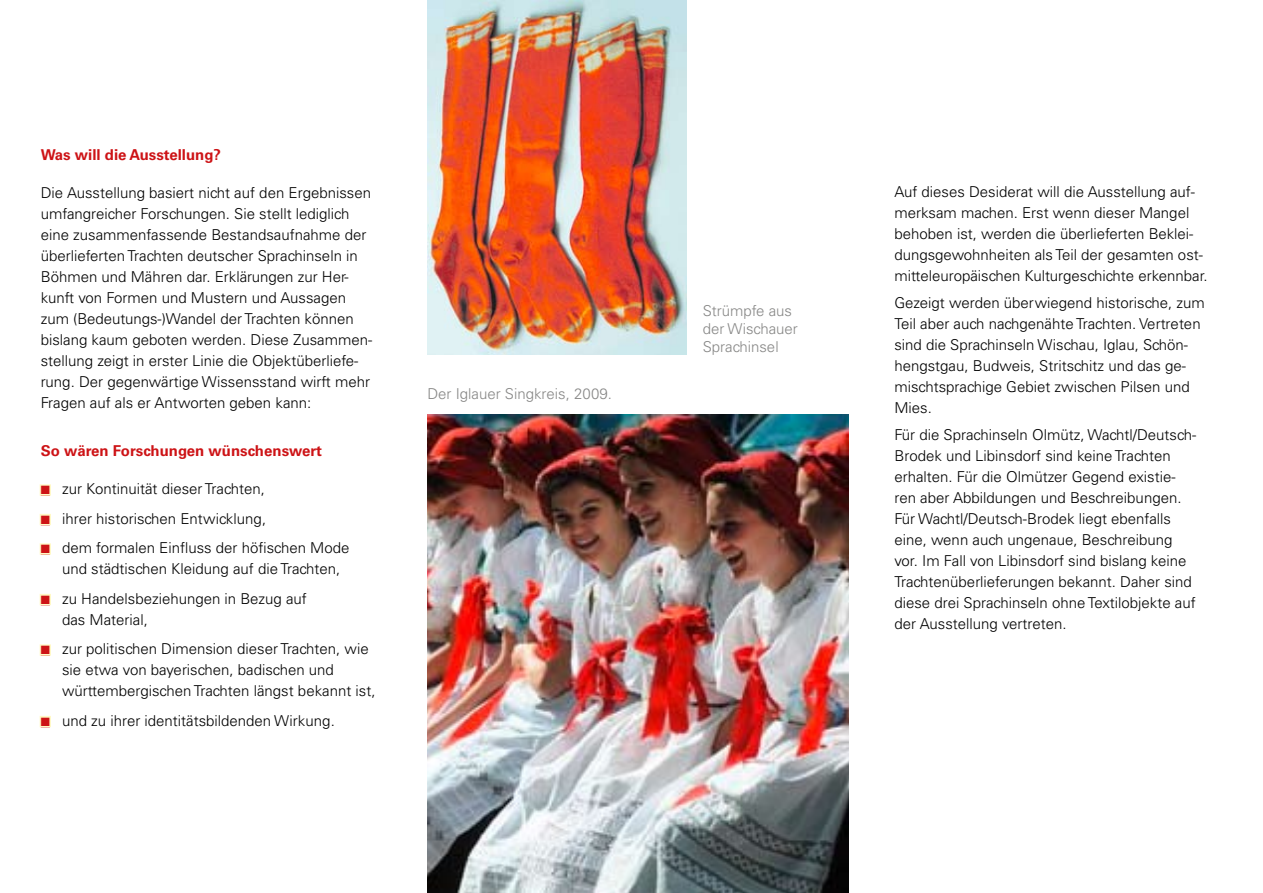
<style>
.page{position:relative;width:1263px;height:893px;background:#fff}
.page>*{position:absolute;margin:0;border:0;box-sizing:border-box;transform-origin:0 0}
.t1{font:300 15px/21px "Univers";color:#000}
.t2{font:300 15px/18px "Univers";color:#878786}
.t3{font:700 15px "Univers";color:#cd1316}
.s1{color:#cd1316}
</style>
<div class="page">
<div style="left:40px;top:484px;width:11px;height:12px;border:3px solid #fff9c5"></div>
<div style="left:40px;top:514px;width:11px;height:11px;border:3px solid #fff9c5"></div>
<div style="left:40px;top:543px;width:11px;height:12px;border:3px solid #fff9c5"></div>
<div style="left:40px;top:594px;width:11px;height:11px;border:3px solid #fff9c5"></div>
<div style="left:40px;top:644px;width:11px;height:12px;border:3px solid #fff9c5"></div>
<div style="left:40px;top:716px;width:11px;height:11px;border:3px solid #fff9c5"></div>
<img style="left:427px;top:0;width:259px;height:355px">
<img style="left:427px;top:415px;width:421px;height:478px">
<p class="t3" style="left:41px;top:146px;width:182px">Was will die Ausstellung?</p>
<p class="t1" style="left:41px;top:182px;width:333px">Die Ausstellung basiert nicht auf den Ergebnissen umfangreicher Forschungen. Sie stellt lediglich eine zusammenfassende Bestandsaufnahme der überlieferten Trachten deutscher Sprachinseln in Böhmen und Mähren dar. Erklärungen zur Her&shy;kunft von Formen und Mustern und Aussagen zum (Bedeutungs-)Wandel der Trachten können bislang kaum geboten werden. Diese Zusammen&shy;stellung zeigt in erster Linie die Objektüberliefe&shy;rung. Der gegenwärtige Wissensstand wirft mehr Fragen auf als er Antworten geben kann:</p>
<p class="t3" style="left:41px;top:442px;width:283px">So wären Forschungen wünschenswert</p>
<p class="t1" style="left:41px;top:478px;width:226px"><span class="s1">■</span> zur Kontinuität dieser Trachten,</p>
<p class="t1" style="left:41px;top:508px;width:227px"><span class="s1">■</span> ihrer historischen Entwicklung,</p>
<p class="t1" style="left:62px;top:537px;width:289px;text-indent:-21px"><span class="s1">■</span> dem formalen Einfluss der höfischen Mode und städtischen Kleidung auf die Trachten,</p>
<p class="t1" style="left:62px;top:588px;width:246px;text-indent:-21px"><span class="s1">■</span> zu Handelsbeziehungen in Bezug auf das Material,</p>
<p class="t1" style="left:62px;top:638px;width:315px;text-indent:-21px"><span class="s1">■</span> zur politischen Dimension dieser Trachten, wie sie etwa von bayerischen, badischen und württembergischen Trachten längst bekannt ist,</p>
<p class="t1" style="left:41px;top:710px;width:296px"><span class="s1">■</span> und zu ihrer identitätsbildenden Wirkung.</p>
<p class="t2" style="left:427px;top:385px;width:186px">Der Iglauer Singkreis, 2009.</p>
<p class="t2" style="left:703px;top:302px;width:97px">Strümpfe aus der Wischauer<br>Sprachinsel</p>
<p class="t1" style="left:894px;top:181px;width:315px">Auf dieses Desiderat will die Ausstellung auf&shy;merksam machen. Erst wenn dieser Mangel behoben ist, werden die überlieferten Beklei&shy;dungsgewohnheiten als Teil der gesamten ost&shy;mitteleuropäischen Kulturgeschichte erkennbar.</p>
<p class="t1" style="left:894px;top:292px;width:312px">Gezeigt werden überwiegend historische, zum Teil aber auch nachgenähte Trachten. Vertreten sind die Sprachinseln Wischau, Iglau, Schön&shy;hengstgau, Budweis, Stritschitz und das ge&shy;mischtsprachige Gebiet zwischen Pilsen und Mies.</p>
<p class="t1" style="left:894px;top:425px;width:303px">Für die Sprachinseln Olmütz, Wachtl/Deutsch-Brodek und Libinsdorf sind keine Trachten erhalten. Für die Olmützer Gegend existie&shy;ren aber Abbildungen und Beschreibungen.<br>Für Wachtl/Deutsch-Brodek liegt ebenfalls eine, wenn auch ungenaue, Beschreibung vor. Im Fall von Libinsdorf sind bislang keine Trachtenüberlieferungen bekannt. Daher sind diese drei Sprachinseln ohne Textilobjekte auf der Ausstellung vertreten.</p>
</div>
